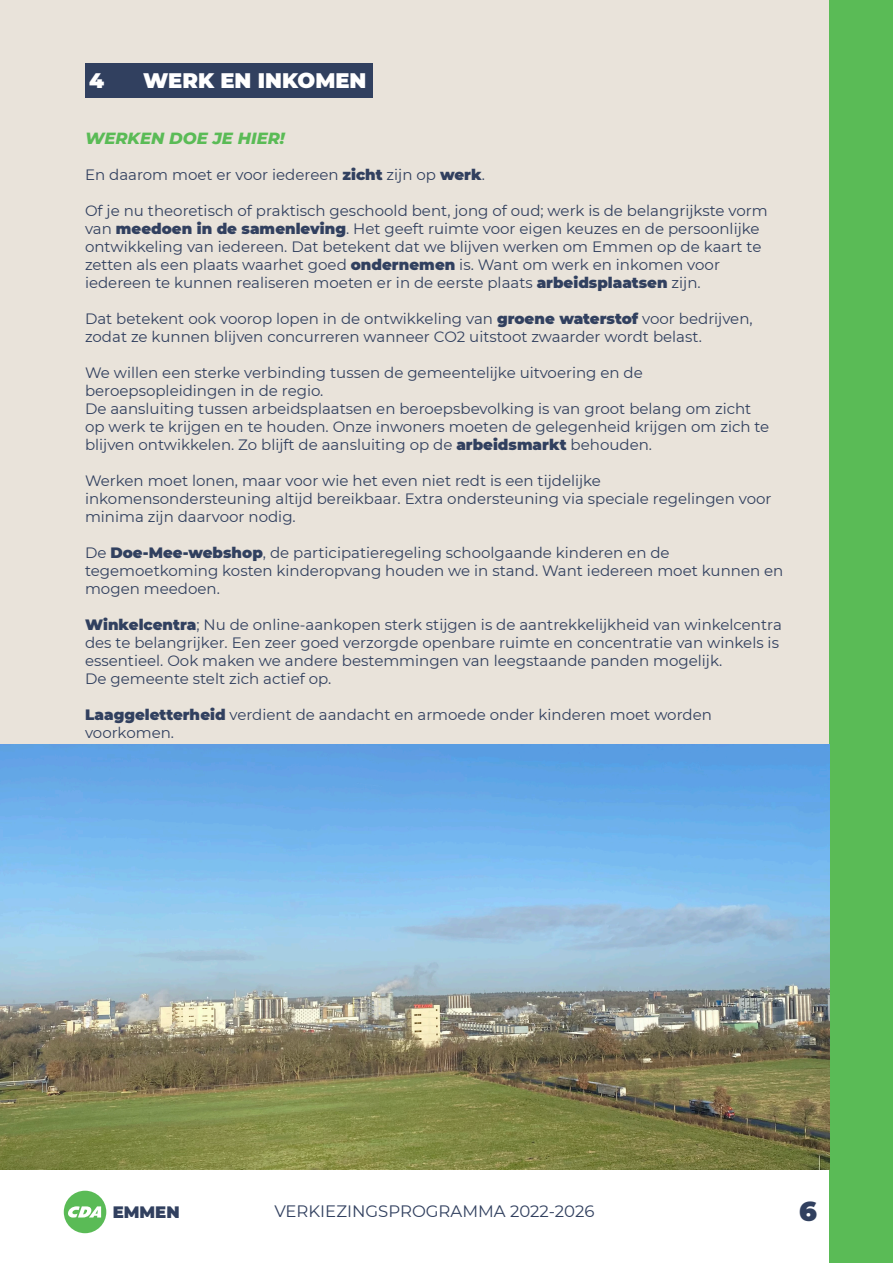
<style>
.page{position:relative;width:893px;height:1263px;background:#fff}
.page>*{position:absolute;margin:0;border:0;box-sizing:border-box;transform-origin:0 0}
.t1{font:900 27px "Montserrat";color:#31405f}
.t2{font:900 21px "Montserrat";color:#fff}
.t3{font:16.5px "Montserrat";color:#31405f}
.t4{font:italic 800 16.5px "Montserrat";color:#5abb56}
.t5{font:900 16.5px "Montserrat";color:#31405f}
.t6{font:15px/18px "Montserrat";color:#31405f}
.s1{font-weight:900}
</style>
<div class="page">
<div style="left:0;top:0;width:893px;height:744px;background:#e9e3da"></div>
<div style="left:64px;top:1191px;width:42px;height:42px;background:#5abb56;border-radius:50%"></div>
<svg style="left:68px;top:1206px;width:33px;height:11px"></svg>
<div style="left:829px;top:0;width:64px;height:1263px;background:#5abb56"></div>
<div style="left:85px;top:64px;width:287px;height:34px;background:#31405f"></div>
<img style="left:0;top:744px;width:829px;height:425px">
<h2 class="t2" style="left:89px;top:65px;width:16px">4</h2>
<h2 class="t2" style="left:143px;top:65px;width:225px">WERK EN INKOMEN</h2>
<p class="t4" style="left:85px;top:126px;width:201px">WERKEN DOE JE HIER!</p>
<p class="t6" style="left:85px;top:165px;width:401px">En daarom moet er voor iedereen <span class="s1">zicht</span> zijn op <span class="s1">werk</span>.</p>
<p class="t6" style="left:85px;top:201px;width:684px">Of je nu theoretisch of praktisch geschoold bent, jong of oud; werk is de belangrijkste vorm van <span class="s1">meedoen in de samenleving</span>. Het geeft ruimte voor eigen keuzes en de persoonlijke ontwikkeling van iedereen. Dat betekent dat we blijven werken om Emmen op de kaart te zetten als een plaats waarhet goed <span class="s1">ondernemen</span> is. Want om werk en inkomen voor iedereen te kunnen realiseren moeten er in de eerste plaats <span class="s1">arbeidsplaatsen</span> zijn.</p>
<p class="t6" style="left:85px;top:309px;width:669px">Dat betekent ook voorop lopen in de ontwikkeling van <span class="s1">groene waterstof</span> voor bedrijven, zodat ze kunnen blijven concurreren wanneer CO2 uitstoot zwaarder wordt belast.</p>
<p class="t6" style="left:85px;top:363px;width:686px">We willen een sterke verbinding tussen de gemeentelijke uitvoering en de beroepsopleidingen in de regio.<br>De aansluiting tussen arbeidsplaatsen en beroepsbevolking is van groot belang om zicht op werk te krijgen en te houden. Onze inwoners moeten de gelegenheid krijgen om zich te blijven ontwikkelen. Zo blijft de aansluiting op de <span class="s1">arbeidsmarkt</span> behouden.</p>
<p class="t6" style="left:85px;top:471px;width:688px">Werken moet lonen, maar voor wie het even niet redt is een tijdelijke inkomensondersteuning altijd bereikbaar. Extra ondersteuning via speciale regelingen voor minima zijn daarvoor nodig.</p>
<p class="t6" style="left:85px;top:543px;width:700px">De <span class="s1">Doe-Mee-webshop</span>, de participatieregeling schoolgaande kinderen en de tegemoetkoming kosten kinderopvang houden we in stand. Want iedereen moet kunnen en mogen meedoen.</p>
<p class="t6" style="left:85px;top:615px;width:698px"><span class="s1">Winkelcentra</span>; Nu de online-aankopen sterk stijgen is de aantrekkelijkheid van winkelcentra des te belangrijker. Een zeer goed verzorgde openbare ruimte en concentratie van winkels is essentieel. Ook maken we andere bestemmingen van leegstaande panden mogelijk.<br>De gemeente stelt zich actief op.</p>
<p class="t6" style="left:85px;top:705px;width:628px"><span class="s1">Laaggeletterheid</span> verdient de aandacht en armoede onder kinderen moet worden voorkomen.</p>
<p class="t5" style="left:113px;top:1200px;width:68px">EMMEN</p>
<p class="t3" style="left:274px;top:1200px;width:322px">VERKIEZINGSPROGRAMMA 2022-2026</p>
<h1 class="t1" style="left:799px;top:1191px;width:19px">6</h1>
</div>
